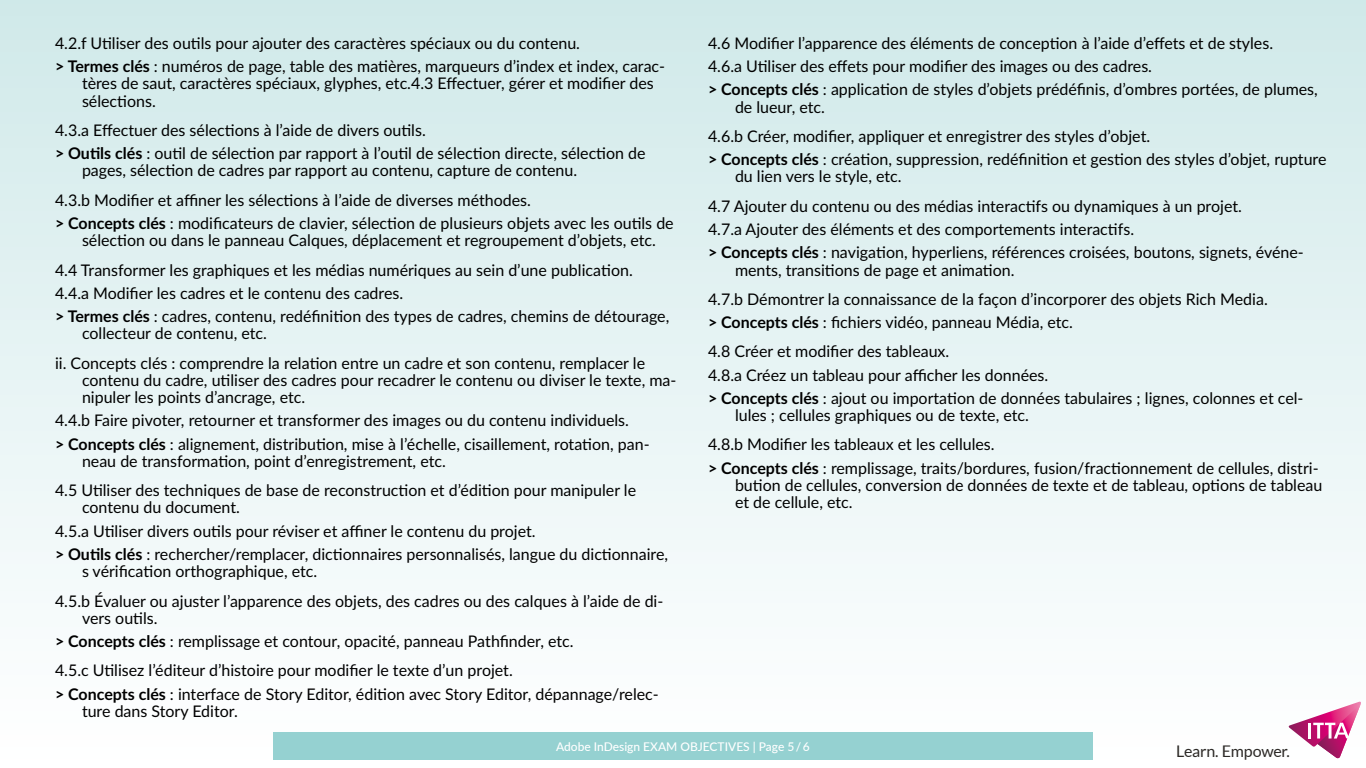
<style>
.page{position:relative;width:1366px;height:768px;background:#fff}
.page>*{position:absolute;margin:0;border:0;box-sizing:border-box;transform-origin:0 0}
.IE{font:16px/17.3px "Lato";color:#000}
._1_1{font:16px/17.3px "Lato";color:#000}
.t1{font:16px "Lato";letter-spacing:-.015em;color:#2c2926}
.t2{font:500 12px "Lato";color:#fff}
.s1{font-weight:700}
</style>
<div class="page">
<div style="left:0;top:0;width:1366px;height:768px;background:linear-gradient(to bottom,#d0e9e9,#fff)"></div>
<svg style="left:1288px;top:702px;width:73px;height:57px"></svg>
<div style="left:273px;top:732px;width:820px;height:28px;background:#95d1d1"></div>
<p class="_1_1" style="left:55px;top:34px;width:527px">4.2.f Utiliser des outils pour ajouter des caractères spéciaux ou du contenu.</p>
<p class="IE" style="left:82px;top:57px;width:585px;text-indent:-27px"><span class="s1">&gt; Termes clés</span> : numéros de page, table des matières, marqueurs d’index et index, carac&shy;tères de saut, caractères spéciaux, glyphes, etc.4.3 Effectuer, gérer et modifier des sélections.</p>
<p class="_1_1" style="left:55px;top:121px;width:372px">4.3.a Effectuer des sélections à l’aide de divers outils.</p>
<p class="IE" style="left:82px;top:144px;width:565px;text-indent:-27px"><span class="s1">&gt; Outils clés</span> : outil de sélection par rapport à l’outil de sélection directe, sélection de pages, sélection de cadres par rapport au contenu, capture de contenu.</p>
<p class="_1_1" style="left:55px;top:191px;width:478px">4.3.b Modifier et affiner les sélections à l’aide de diverses méthodes.</p>
<p class="IE" style="left:55px;top:214px;width:620px;text-align:center"><span class="s1">&gt; Concepts clés</span> : modificateurs de clavier, sélection de plusieurs objets avec les outils de sélection ou dans le panneau Calques, déplacement et regroupement d’objets, etc.</p>
<p class="_1_1" style="left:55px;top:260px;width:579px">4.4 Transformer les graphiques et les médias numériques au sein d’une publication.</p>
<p class="_1_1" style="left:55px;top:284px;width:350px">4.4.a Modifier les cadres et le contenu des cadres.</p>
<p class="IE" style="left:82px;top:307px;width:589px;text-indent:-27px"><span class="s1">&gt; Termes clés</span> : cadres, contenu, redéfinition des types de cadres, chemins de détourage, collecteur de contenu, etc.</p>
<p class="_1_1" style="left:82px;top:353px;width:596px;text-indent:-27px">ii. Concepts clés : comprendre la relation entre un cadre et son contenu, remplacer le contenu du cadre, utiliser des cadres pour recadrer le contenu ou diviser le texte, ma&shy;nipuler les points d’ancrage, etc.</p>
<p class="_1_1" style="left:55px;top:411px;width:576px">4.4.b Faire pivoter, retourner et transformer des images ou du contenu individuels.</p>
<p class="IE" style="left:82px;top:435px;width:569px;text-indent:-27px"><span class="s1">&gt; Concepts clés</span> : alignement, distribution, mise à l’échelle, cisaillement, rotation, pan&shy;neau de transformation, point d’enregistrement, etc.</p>
<p class="_1_1" style="left:82px;top:481px;width:556px;text-indent:-27px">4.5 Utiliser des techniques de base de reconstruction et d’édition pour manipuler le contenu du document.</p>
<p class="_1_1" style="left:55px;top:522px;width:482px">4.5.a Utiliser divers outils pour réviser et affiner le contenu du projet.</p>
<p class="IE" style="left:82px;top:545px;width:588px;text-indent:-27px"><span class="s1">&gt; Outils clés</span> : rechercher/remplacer, dictionnaires personnalisés, langue du dictionnaire, s vérification orthographique, etc.</p>
<p class="_1_1" style="left:82px;top:591px;width:583px;text-indent:-27px">4.5.b Évaluer ou ajuster l’apparence des objets, des cadres ou des calques à l’aide de di&shy;vers outils.</p>
<p class="IE" style="left:55px;top:632px;width:520px"><span class="s1">&gt; Concepts clés</span> : remplissage et contour, opacité, panneau Pathfinder, etc.</p>
<p class="_1_1" style="left:55px;top:661px;width:459px">4.5.c Utilisez l’éditeur d’histoire pour modifier le texte d’un projet.</p>
<p class="IE" style="left:82px;top:684px;width:578px;text-indent:-27px"><span class="s1">&gt; Concepts clés</span> : interface de Story Editor, édition avec Story Editor, dépannage/relec&shy;ture dans Story Editor.</p>
<p class="_1_1" style="left:708px;top:34px;width:567px">4.6 Modifier l’apparence des éléments de conception à l’aide d’effets et de styles.</p>
<p class="_1_1" style="left:708px;top:57px;width:446px">4.6.a Utiliser des effets pour modifier des images ou des cadres.</p>
<p class="IE" style="left:735px;top:80px;width:584px;text-indent:-27px"><span class="s1">&gt; Concepts clés</span> : application de styles d’objets prédéfinis, d’ombres portées, de plumes, de lueur, etc.</p>
<p class="_1_1" style="left:708px;top:127px;width:444px">4.6.b Créer, modifier, appliquer et enregistrer des styles d’objet.</p>
<p class="IE" style="left:735px;top:150px;width:593px;text-indent:-27px"><span class="s1">&gt; Concepts clés</span> : création, suppression, redéfinition et gestion des styles d’objet, rupture du lien vers le style, etc.</p>
<p class="_1_1" style="left:708px;top:197px;width:536px">4.7 Ajouter du contenu ou des médias interactifs ou dynamiques à un projet.</p>
<p class="_1_1" style="left:708px;top:220px;width:428px">4.7.a Ajouter des éléments et des comportements interactifs.</p>
<p class="IE" style="left:735px;top:243px;width:570px;text-indent:-27px"><span class="s1">&gt; Concepts clés</span> : navigation, hyperliens, références croisées, boutons, signets, événe&shy;ments, transitions de page et animation.</p>
<p class="_1_1" style="left:708px;top:290px;width:561px">4.7.b Démontrer la connaissance de la façon d’incorporer des objets Rich Media.</p>
<p class="IE" style="left:708px;top:313px;width:366px"><span class="s1">&gt; Concepts clés</span> : fichiers vidéo, panneau Média, etc.</p>
<p class="_1_1" style="left:708px;top:342px;width:243px">4.8 Créer et modifier des tableaux.</p>
<p class="_1_1" style="left:708px;top:365px;width:342px">4.8.a Créez un tableau pour afficher les données.</p>
<p class="IE" style="left:735px;top:389px;width:570px;text-indent:-27px"><span class="s1">&gt; Concepts clés</span> : ajout ou importation de données tabulaires ; lignes, colonnes et cel&shy;lules ; cellules graphiques ou de texte, etc.</p>
<p class="_1_1" style="left:708px;top:435px;width:288px">4.8.b Modifier les tableaux et les cellules.</p>
<p class="IE" style="left:735px;top:459px;width:589px;text-indent:-27px"><span class="s1">&gt; Concepts clés</span> : remplissage, traits/bordures, fusion/fractionnement de cellules, distri&shy;bution de cellules, conversion de données de texte et de tableau, options de tableau et de cellule, etc.</p>
<p class="t2" style="left:556px;top:738px;width:255px">Adobe InDesign EXAM OBJECTIVES | Page 5 / 6</p>
<p class="t1" style="left:1176px;top:742px;width:115px">Learn. Empower.</p>
</div>
